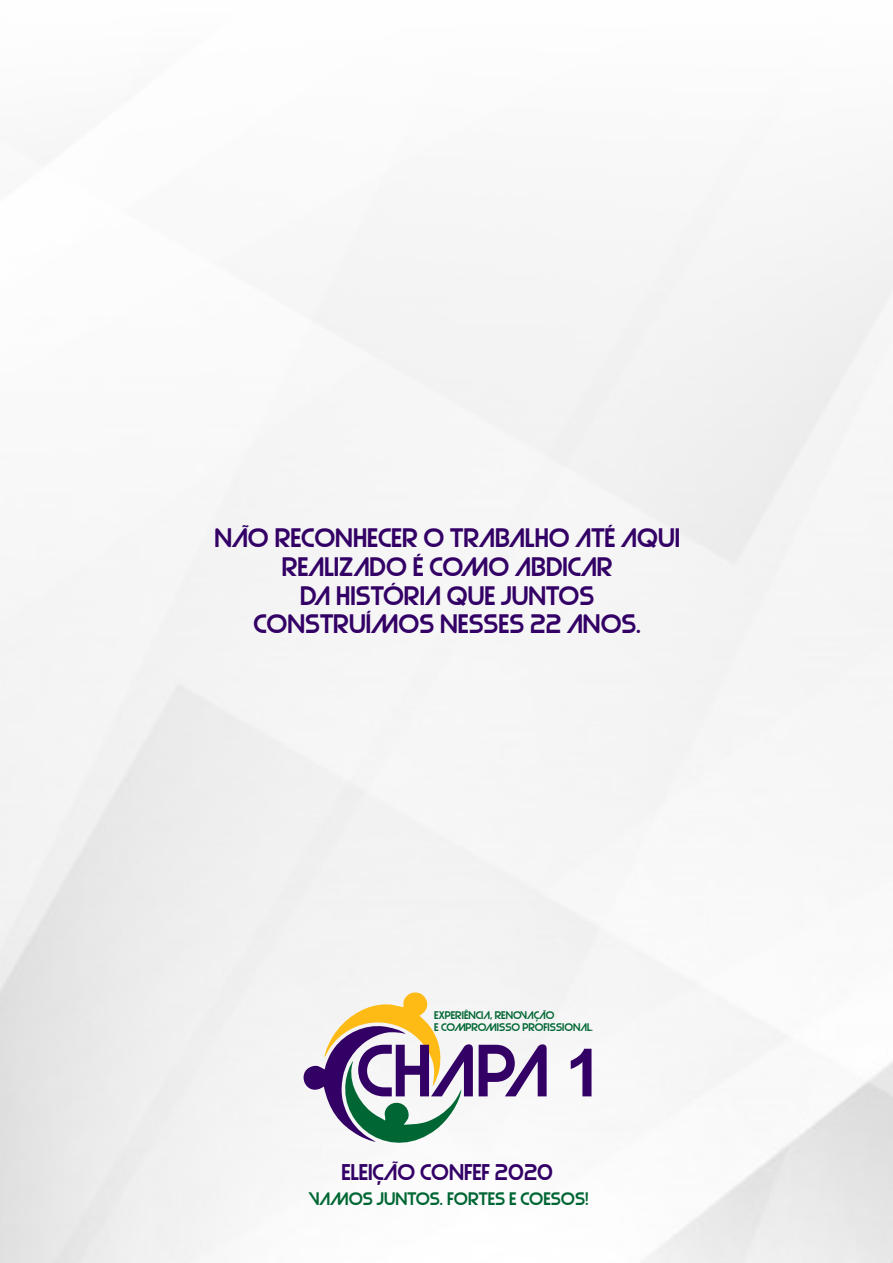
<style>
.page{position:relative;width:893px;height:1263px;background:#f6f6f6}
.page>*{position:absolute;margin:0;border:0;box-sizing:border-box;transform-origin:0 0}
.t1{font:66.15px "Strasua";color:#306}
.t2{font:24px/28.8px "Strasua";color:#306;text-align:center}
.t3{font:20.4px "Strasua";color:#306}
.t4{font:16.2px "Strasua";color:#063}
.t5{font:9.9px/12px "Strasua";color:#063}
.s1{font-family:"Arial";font-weight:700}
</style>
<div class="page">
<svg style="left:303px;top:992px;width:158px;height:151px"></svg>
<p class="t2" style="left:214px;top:526px;width:467px">NÃO RECONHECER O TRABALHO ATÉ AQUI<br>REALIZADO É COMO ABDICAR<br>DA HISTÓRIA QUE JUNTOS<br>CONSTRUÍMOS NESSES 22 ANOS.</p>
<p class="t5" style="left:434px;top:1011px;width:160px">EXPERIÊNCIA, RENOVAÇÃO<br>E COMPROMISSO PROFISSIONAL.</p>
<h1 class="t1" style="left:357px;top:1046px;width:247px">CHAPA <span class="s1">1</span></h1>
<p class="t3" style="left:342px;top:1165px;width:213px">ELEIÇÃO CONFEF 2020</p>
<p class="t4" style="left:309px;top:1193px;width:281px">VAMOS JUNTOS. FORTES E COESOS!</p>
</div>
